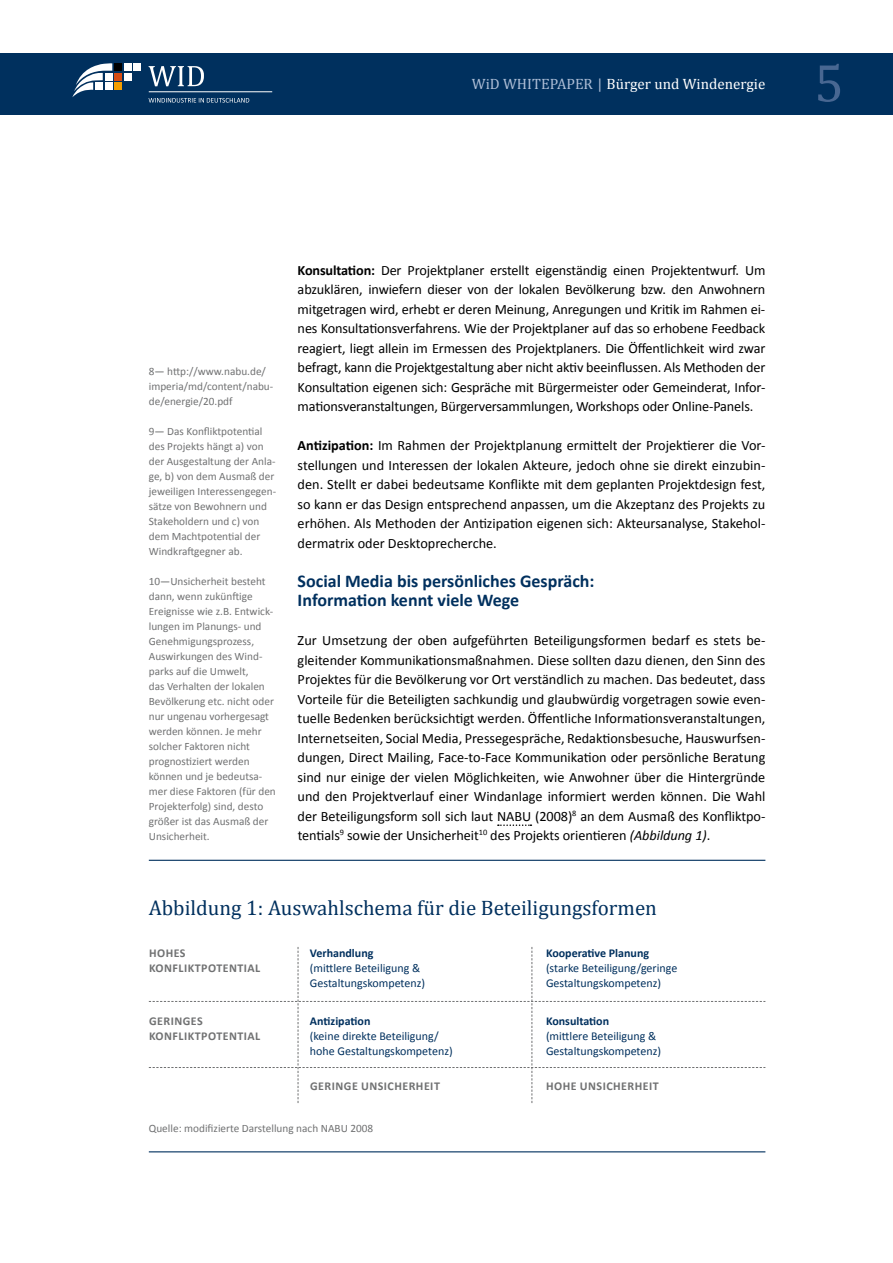
<style>
.page{position:relative;width:893px;height:1263px;background:#fff}
.page>*{position:absolute;margin:0;border:0;box-sizing:border-box;transform-origin:0 0}
.t1{font:54px "Cambria";color:#486792}
.t2{font:21px "Cambria";color:#00305e}
.t3{font:700 18px/19.5px "Calibri";color:#00305e}
.t4{font:15px "Cambria";color:#fff}
.t5{font:14.25px/19.5px "Calibri";letter-spacing:-.005em;color:#000;text-align:justify}
.t6{font:12px/15px "Calibri";color:#00305e}
.t7{font:700 12px/15px "Calibri";letter-spacing:.04em;color:#707172}
.t8{font:700 12px "Calibri";color:#00305e}
.t9{font:11.25px/15px "Calibri";color:#707172}
.s1{color:#afbfd7}
.s2{font-family:"Calibri";color:#afbfd7}
.s3{font-weight:700}
.s4{font-style:italic}
</style>
<div class="page">
<div style="left:0;top:53px;width:893px;height:61px;background:#00305e"></div>
<div style="left:115px;top:63px;width:7px;height:8px;background:#000"></div>
<div style="left:124px;top:63px;width:7px;height:8px;background:#fff"></div>
<div style="left:134px;top:63px;width:7px;height:8px;background:#fff"></div>
<div style="left:115px;top:73px;width:7px;height:7px;background:#d64c13"></div>
<div style="left:124px;top:73px;width:7px;height:7px;background:#fff"></div>
<div style="left:115px;top:83px;width:7px;height:7px;background:#f49e00"></div>
<svg style="left:72px;top:63px;width:40px;height:34px"></svg>
<svg style="left:149px;top:66px;width:55px;height:20px"></svg>
<svg style="left:149px;top:98px;width:100px;height:5px"></svg>
<hr style="left:149px;top:92px;width:123px;height:1px;background:#fff">
<svg style="left:498px;top:824px;width:33px;height:2px"></svg>
<hr style="left:149px;top:860px;width:616px;height:1px;background:#00305e">
<hr style="left:149px;top:1151px;width:616px;height:1px;background:#00305e">
<svg style="left:149px;top:947px;width:616px;height:156px"></svg>
<p class="t4" style="left:472px;top:76px;width:295px"><span class="s1">WiD WHITEPAPER</span> <span class="s2">|</span> Bürger und Windenergie</p>
<h1 class="t1" style="left:814px;top:51px;width:31px">5</h1>
<p class="t9" style="left:149px;top:364px;width:126px">8— http://www.nabu.de/ imperia/md/content/nabu&shy;de/energie/20.pdf</p>
<p class="t9" style="left:149px;top:424px;width:129px">9— Das Konfliktpotential des Projekts hängt a) von der Ausgestaltung der Anla&shy;ge, b) von dem Ausmaß der jeweiligen Interessengegen&shy;sätze von Bewohnern und<br>Stakeholdern und c) von dem Machtpotential der<br>Windkraftgegner ab.</p>
<p class="t9" style="left:149px;top:574px;width:129px">10—Unsicherheit besteht dann, wenn zukünftige<br>Ereignisse wie z.B. Entwick&shy;lungen im Planungs- und<br>Genehmigungsprozess,<br>Auswirkungen des Wind&shy;parks auf die Umwelt,<br>das Verhalten der lokalen<br>Bevölkerung etc. nicht oder nur ungenau vorhergesagt werden können. Je mehr solcher Faktoren nicht prognostiziert werden können und je bedeutsa&shy;mer diese Faktoren (für den<br>Projekterfolg) sind, desto größer ist das Ausmaß der<br>Unsicherheit.</p>
<p class="t5" style="left:298px;top:260px;width:469px"><span class="s3">Konsultation:</span> Der Projektplaner erstellt eigenständig einen Projektentwurf. Um abzuklären, inwiefern dieser von der lokalen Bevölkerung bzw. den Anwohnern mitgetragen wird, erhebt er deren Meinung, Anregungen und Kritik im Rahmen ei&shy;nes Konsultationsverfahrens. Wie der Projektplaner auf das so erhobene Feedback reagiert, liegt allein im Ermessen des Projektplaners. Die Öffentlichkeit wird zwar befragt, kann die Projektgestaltung aber nicht aktiv beeinflussen. Als Methoden der Konsultation eigenen sich: Gespräche mit Bürgermeister oder Gemeinderat, Infor&shy;mationsveranstaltungen, Bürgerversammlungen, Workshops oder Online-Panels.</p>
<p class="t5" style="left:298px;top:436px;width:469px"><span class="s3">Antizipation:</span> Im Rahmen der Projektplanung ermittelt der Projektierer die Vor&shy;stellungen und Interessen der lokalen Akteure, jedoch ohne sie direkt einzubin&shy;den. Stellt er dabei bedeutsame Konflikte mit dem geplanten Projektdesign fest, so kann er das Design entsprechend anpassen, um die Akzeptanz des Projekts zu erhöhen. Als Methoden der Antizipation eigenen sich: Akteursanalyse, Stakehol&shy;dermatrix oder Desktoprecherche.</p>
<p class="t3" style="left:298px;top:571px;width:298px">Social Media bis persönliches Gespräch:<br>Information kennt viele Wege</p>
<p class="t5" style="left:298px;top:631px;width:469px">Zur Umsetzung der oben aufgeführten Beteiligungsformen bedarf es stets be&shy;gleitender Kommunikationsmaßnahmen. Diese sollten dazu dienen, den Sinn des Projektes für die Bevölkerung vor Ort verständlich zu machen. Das bedeutet, dass Vorteile für die Beteiligten sachkundig und glaubwürdig vorgetragen sowie even&shy;tuelle Bedenken berücksichtigt werden. Öffentliche Informationsveranstaltungen, Internetseiten, Social Media, Pressegespräche, Redaktionsbesuche, Hauswurfsen&shy;dungen, Direct Mailing, Face-to-Face Kommunikation oder persönliche Beratung sind nur einige der vielen Möglichkeiten, wie Anwohner über die Hintergründe und den Projektverlauf einer Windanlage informiert werden können. Die Wahl der Beteiligungsform soll sich laut NABU (2008)<sup>8</sup> an dem Ausmaß des Konfliktpo&shy;tentials<sup>9</sup> sowie der Unsicherheit<sup>10</sup> des Projekts orientieren <span class="s4">(Abbildung 1)</span>.</p>
<h2 class="t2" style="left:149px;top:895px;width:510px">Abbildung 1: Auswahlschema für die Beteiligungsformen</h2>
<p class="t7" style="left:149px;top:945px;width:113px">HOHES<br>KONFLIKTPOTENTIAL</p>
<p class="t8" style="left:310px;top:945px;width:65px">Verhandlung</p>
<p class="t8" style="left:546px;top:945px;width:105px">Kooperative Planung</p>
<p class="t6" style="left:546px;top:960px;width:133px">(starke Beteiligung/geringe<br>Gestaltungskompetenz)</p>
<p class="t6" style="left:310px;top:960px;width:117px">(mittlere Beteiligung &amp;<br>Gestaltungskompetenz)</p>
<p class="t8" style="left:310px;top:1013px;width:62px">Antizipation</p>
<p class="t6" style="left:310px;top:1028px;width:144px">(keine direkte Beteiligung/ hohe Gestaltungskompetenz)</p>
<p class="t8" style="left:546px;top:1013px;width:65px">Konsultation</p>
<p class="t6" style="left:546px;top:1028px;width:117px">(mittlere Beteiligung &amp;<br>Gestaltungskompetenz)</p>
<p class="t7" style="left:149px;top:1013px;width:113px">GERINGES<br>KONFLIKTPOTENTIAL</p>
<p class="t7" style="left:310px;top:1078px;width:131px">GERINGE UNSICHERHEIT</p>
<p class="t7" style="left:546px;top:1078px;width:114px">HOHE UNSICHERHEIT</p>
<p class="t9" style="left:149px;top:1121px;width:226px">Quelle: modifizierte Darstellung nach NABU 2008</p>
</div>
